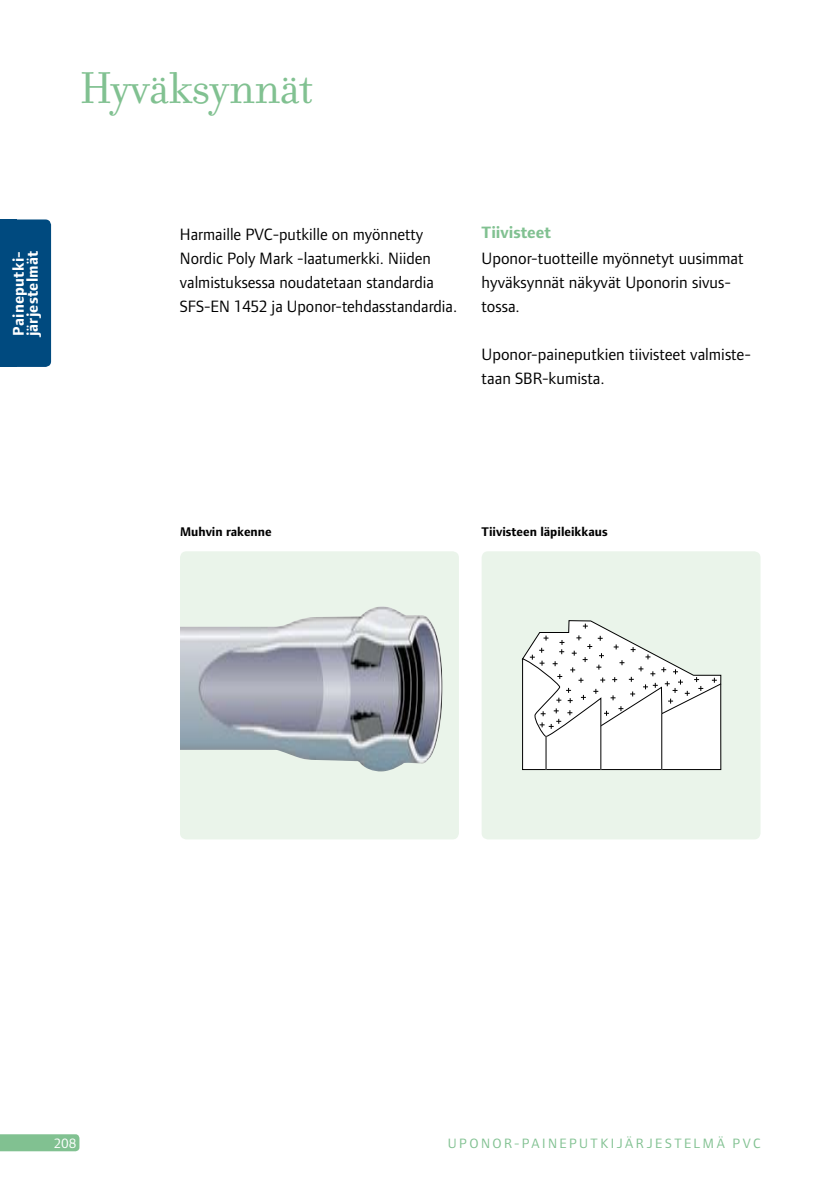
<style>
.page{position:relative;width:840px;height:1191px;background:#fff}
.page>*{position:absolute;margin:0;border:0;box-sizing:border-box;transform-origin:0 0}
.t1{font:48px "Filosofia";letter-spacing:-.01em;color:#81c191}
.t2{font:17px/24px "Foundry Form Sans";color:#000}
.t3{font:700 17px "Foundry Form Sans";color:#81c191}
.t4{font:700 16px/14px "Foundry Form Sans";letter-spacing:.015em;color:#fff}
.t5{font:14px "Foundry Form Sans";letter-spacing:.17em;color:#81c191}
.t6{font:14px "Foundry Form Sans";color:#fff}
.t7{font:700 13px "Foundry Form Sans";color:#000}
</style>
<div class="page">
<svg style="left:0;top:1134px;width:79px;height:17px"></svg>
<div style="left:0;top:219px;width:51px;height:148px;background:#004a7f;border-radius:6px"></div>
<div style="left:0;top:219px;width:17px;height:148px;background:#004a7f"></div>
<div style="left:180px;top:551px;width:278px;height:288px;background:#eaf4ea;border-radius:6px"></div>
<img style="left:180px;top:606px;width:263px;height:165px">
<div style="left:481px;top:551px;width:279px;height:288px;background:#eaf4ea;border-radius:6px"></div>
<svg style="left:521px;top:620px;width:200px;height:150px"></svg>
<h1 class="t1" style="left:79px;top:61px;width:235px">Hyväksynnät</h1>
<p class="t4" style="left:12px;top:336px;width:87px;rotate:-90deg">Paineputki&shy;järjestelmät</p>
<p class="t2" style="left:180px;top:222px;width:278px">Harmaille PVC-putkille on myönnetty Nordic Poly Mark -laatumerkki. N iiden valmistuksessa noudatetaan standardia SFS-EN 1452 ja Uponor-tehdasstandardia.</p>
<p class="t3" style="left:481px;top:223px;width:71px">Tiivisteet</p>
<p class="t2" style="left:481px;top:246px;width:263px">Uponor-tuotteille myönnetyt uusimmat hyväksynnät näkyvät Uponorin sivus&shy;tossa.</p>
<p class="t2" style="left:481px;top:342px;width:271px">Uponor-paineputkien tiivisteet valmiste&shy;taan SBR-kumista.</p>
<p class="t7" style="left:180px;top:524px;width:93px">Muhvin rakenne</p>
<p class="t7" style="left:481px;top:524px;width:127px">Tiivisteen läpileikkaus</p>
<p class="t6" style="left:54px;top:1135px;width:24px">208</p>
<p class="t5" style="left:447px;top:1135px;width:314px">Uponor-painepu tkijärjestelmä P VC</p>
</div>
